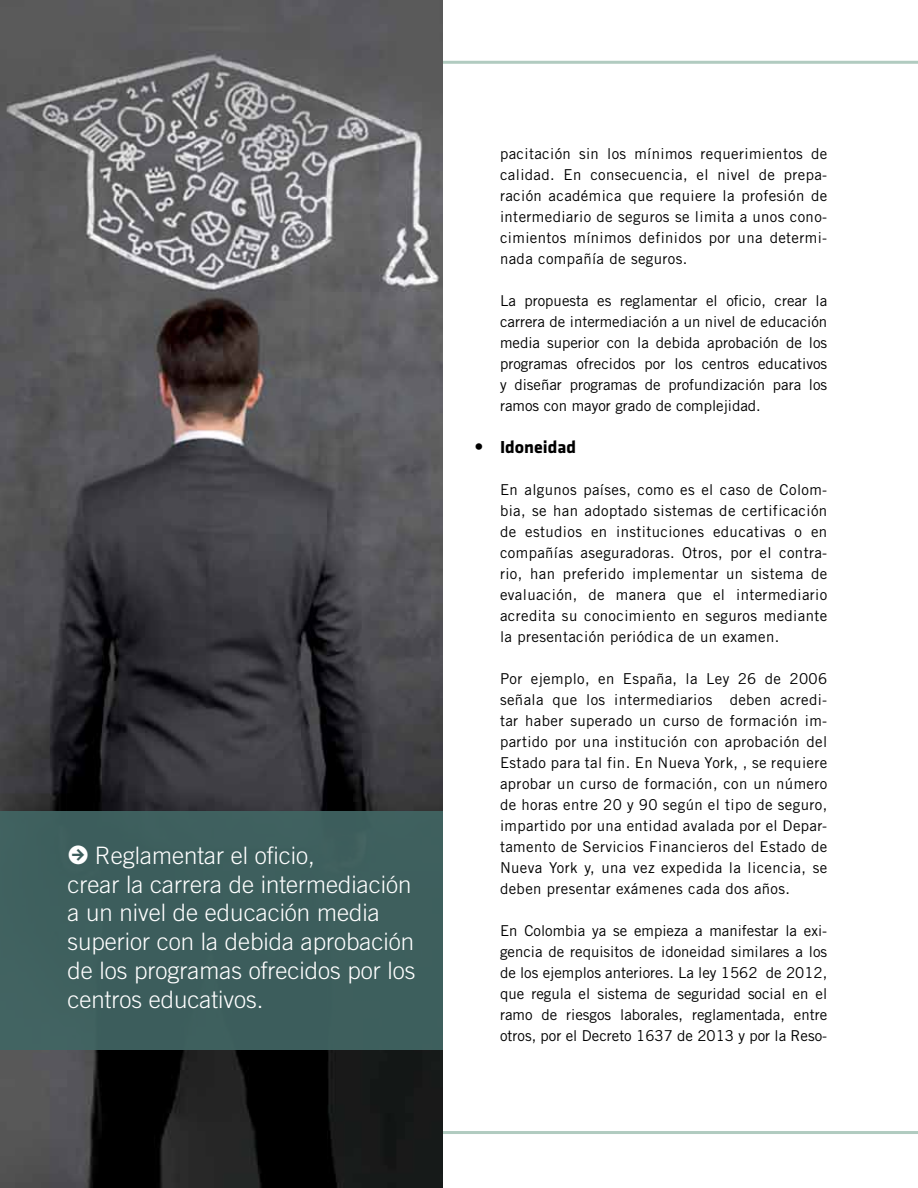
<style>
.page{position:relative;width:918px;height:1188px;background:#fff}
.page>*{position:absolute;margin:0;border:0;box-sizing:border-box;transform-origin:0 0}
.t1{font:300 24px/28.8px "Trade Gothic LT Std";color:#fff}
.t2{font:700 18px "Klavika";color:#000}
.t3{font:15px/21px "Trade Gothic LT Std";letter-spacing:.025em;color:#000;text-align:justify}
.s1{font-family:"Klavika Arrows";font-weight:500;font-size:27.45px}
.s2{font-family:"Trade Gothic LT Std";font-weight:400}
</style>
<div class="page">
<hr style="left:0;top:1131px;width:918px;height:3px;background:#b1cbc0">
<hr style="left:0;top:61px;width:918px;height:3px;background:#b1cbc0">
<img style="left:0;top:0;width:443px;height:1188px">
<div style="left:0;top:812px;width:443px;height:238px;background:#416563"></div>
<p class="t1" style="left:68px;top:841px;width:349px"><span class="s1">R</span> Reglamentar el oficio,<br>crear la carrera de intermediación a un nivel de educación media superior con la debida aprobación de los programas ofrecidos por los centros educativos.</p>
<p class="t3" style="left:500px;top:143px;width:329px">pacitación sin los mínimos requerimientos de calidad. En consecuencia, el nivel de prepa&shy;ración académica que requiere la profesión de intermediario de seguros se limita a unos cono&shy;cimientos mínimos definidos por una determi&shy;nada compañía de seguros.</p>
<p class="t3" style="left:500px;top:290px;width:329px">La propuesta es reglamentar el oficio, crear la carrera de intermediación a un nivel de educación media superior con la debida aprobación de los programas ofrecidos por los centros educativos y diseñar programas de profundización para los ramos con mayor grado de complejidad.</p>
<p class="t2" style="left:475px;top:437px;width:103px"><span class="s2">•</span> Idoneidad</p>
<p class="t3" style="left:500px;top:479px;width:329px">En algunos países, como es el caso de Colom&shy;bia, se han adoptado sistemas de certificación de estudios en instituciones educativas o en compañías aseguradoras. Otros, por el contra&shy;rio, han preferido implementar un sistema de evaluación, de manera que el intermediario acredita su conocimiento en seguros mediante la presentación periódica de un examen.</p>
<p class="t3" style="left:500px;top:668px;width:329px">Por ejemplo, en España, la Ley 26 de 2006 señala que los intermediarios deben acredi&shy;tar haber superado un curso de formación im&shy;partido por una institución con aprobación del Estado para tal fin. En Nueva York, , se requiere aprobar un curso de formación, con un número de horas entre 20 y 90 según el tipo de seguro, impartido por una entidad avalada por el Depar&shy;tamento de Servicios Financieros del Estado de Nueva York y, una vez expedida la licencia, se deben presentar exámenes cada dos años.</p>
<p class="t3" style="left:500px;top:920px;width:329px">En Colombia ya se empieza a manifestar la exi&shy;gencia de requisitos de idoneidad similares a los de los ejemplos anteriores. La ley 1562 de 2012, que regula el sistema de seguridad social en el ramo de riesgos laborales, reglamentada, entre otros, por el Decreto 1637 de 2013 y por la Reso-</p>
</div>
